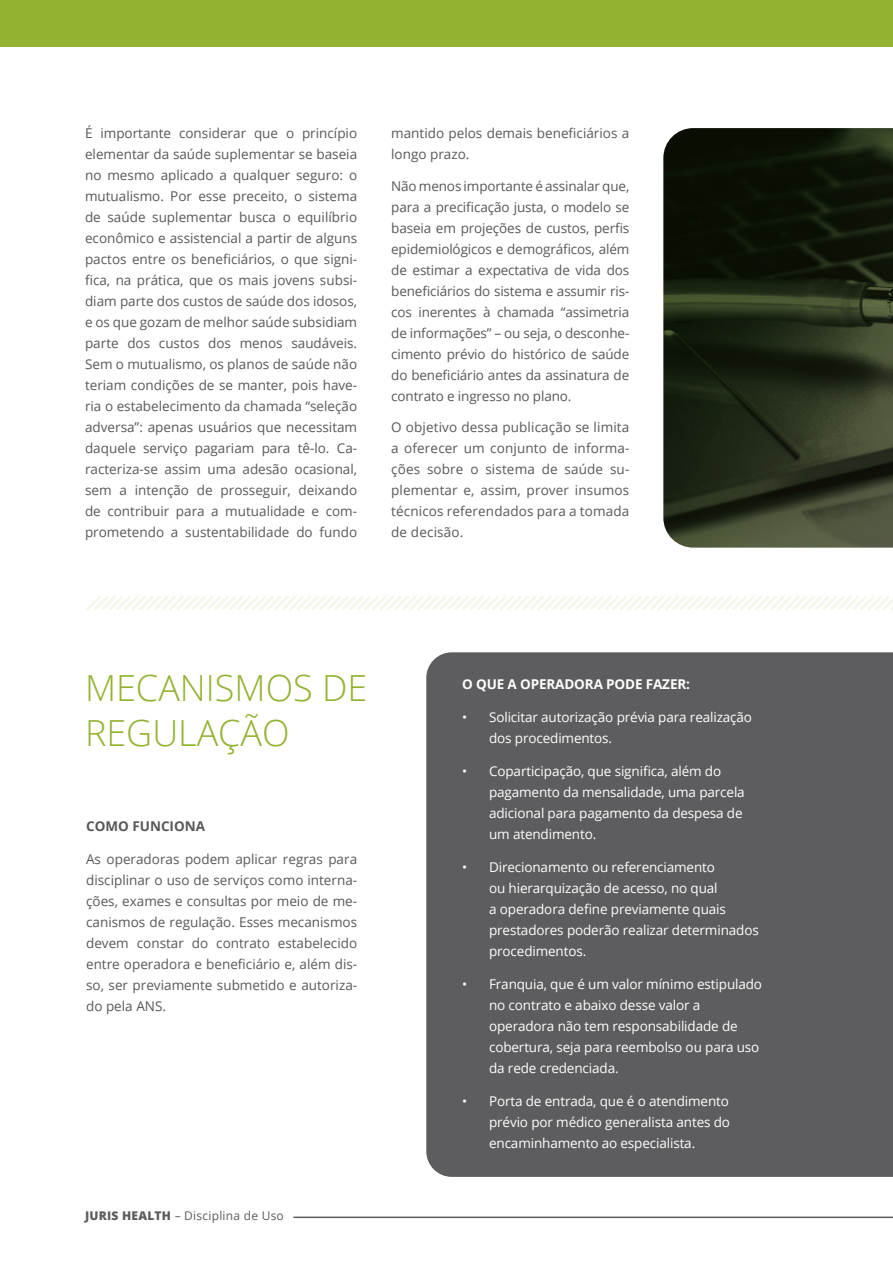
<style>
.page{position:relative;width:893px;height:1263px;background:#fff}
.page>*{position:absolute;margin:0;border:0;box-sizing:border-box;transform-origin:0 0}
.Título{font:300 36px/45px "Open Sans";color:#93b231}
.Parágrafo{font:13.5px/21px "Open Sans";color:#57585a;text-align:justify}
.t1{font:13.5px/21px "Open Sans";letter-spacing:-.01em;color:#fff}
.Parágrafo-2{font:700 13.5px "Open Sans";letter-spacing:-.01em;color:#fff}
.Parágrafo-3{font:700 13.5px "Open Sans";color:#57585a}
.t2{font:12px "Open Sans";letter-spacing:.02em;color:#5d5c5e}
.s1{font-weight:800}
</style>
<div class="page">
<img style="left:663px;top:128px;width:230px;height:420px">
<div style="left:426px;top:652px;width:467px;height:525px;background:#5d5c5e"></div>
<div style="left:0;top:0;width:893px;height:47px;background:#93b231"></div>
<hr style="left:293px;top:1216px;width:600px;height:2px;background:#5d5c5e">
<svg style="left:86px;top:596px;width:807px;height:14px"></svg>
<p class="Parágrafo" style="left:85px;top:123px;width:274px">É importante considerar que o princípio elementar da saúde suplementar se baseia no mesmo aplicado a qualquer seguro: o mutualismo. Por esse preceito, o sistema de saúde suplementar busca o equilíbrio econômico e assistencial a partir de alguns pactos entre os beneficiários, o que signi&shy;fica, na prática, que os mais jovens subsi&shy;diam parte dos custos de saúde dos idosos, e os que gozam de melhor saúde subsidiam parte dos custos dos menos saudáveis.<br>Sem o mutualismo, os planos de saúde não teriam condições de se manter, pois have&shy;ria o estabelecimento da chamada “seleção adversa”: apenas usuários que necessitam daquele serviço pagariam para tê-lo. Ca&shy;racteriza-se assim uma adesão ocasional, sem a intenção de prosseguir, deixando de contribuir para a mutualidade e com&shy;prometendo a sustentabilidade do fundo</p>
<p class="Parágrafo" style="left:391px;top:123px;width:240px">mantido pelos demais beneficiários a longo prazo.</p>
<p class="Parágrafo" style="left:391px;top:175px;width:240px">Não menos importante é assinalar que, para a precificação justa, o modelo se baseia em projeções de custos, perfis epidemiológicos e demográficos, além de estimar a expectativa de vida dos beneficiários do sistema e assumir ris&shy;cos inerentes à chamada “assimetria de informações” – ou seja, o desconhe&shy;cimento prévio do histórico de saúde do beneficiário antes da assinatura de contrato e ingresso no plano.</p>
<p class="Parágrafo" style="left:391px;top:417px;width:240px">O objetivo dessa publicação se limita a oferecer um conjunto de informa&shy;ções sobre o sistema de saúde su&shy;plementar e, assim, prover insumos técnicos referendados para a tomada de decisão.</p>
<p class="Título" style="left:85px;top:665px;width:284px">MECANISMOS DE<br>REGULAÇÃO</p>
<p class="Parágrafo-3" style="left:86px;top:816px;width:121px">COMO FUNCIONA</p>
<p class="Parágrafo" style="left:86px;top:848px;width:273px">As operadoras podem aplicar regras para disciplinar o uso de serviços como interna&shy;ções, exames e consultas por meio de me&shy;canismos de regulação. Esses mecanismos devem constar do contrato estabelecido entre operadora e beneficiário e, além dis&shy;so, ser previamente submetido e autoriza&shy;do pela ANS.</p>
<p class="t2" style="left:85px;top:1208px;width:200px"><span class="s1">JURIS HEALTH</span> – Disciplina de Uso</p>
<p class="Parágrafo-2" style="left:462px;top:675px;width:229px">O QUE A OPERADORA PODE FAZER:</p>
<p class="t1" style="left:489px;top:706px;width:264px;text-indent:-27px">• Solicitar autorização prévia para realização dos procedimentos.</p>
<p class="t1" style="left:489px;top:760px;width:257px;text-indent:-27px">• Coparticipação, que significa, além do pagamento da mensalidade, uma parcela adicional para pagamento da despesa de um atendimento.</p>
<p class="t1" style="left:489px;top:856px;width:271px;text-indent:-27px">• Direcionamento ou referenciamento<br>ou hierarquização de acesso, no qual<br>a operadora define previamente quais prestadores poderão realizar determinados procedimentos.</p>
<p class="t1" style="left:489px;top:973px;width:274px;text-indent:-27px">• Franquia, que é um valor mínimo estipulado no contrato e abaixo desse valor a operadora não tem responsabilidade de cobertura, seja para reembolso ou para uso da rede credenciada.</p>
<p class="t1" style="left:489px;top:1090px;width:242px;text-align:justify;text-indent:-27px">• Porta de entrada, que é o atendimento prévio por médico generalista antes do encaminhamento ao especialista.</p>
</div>
